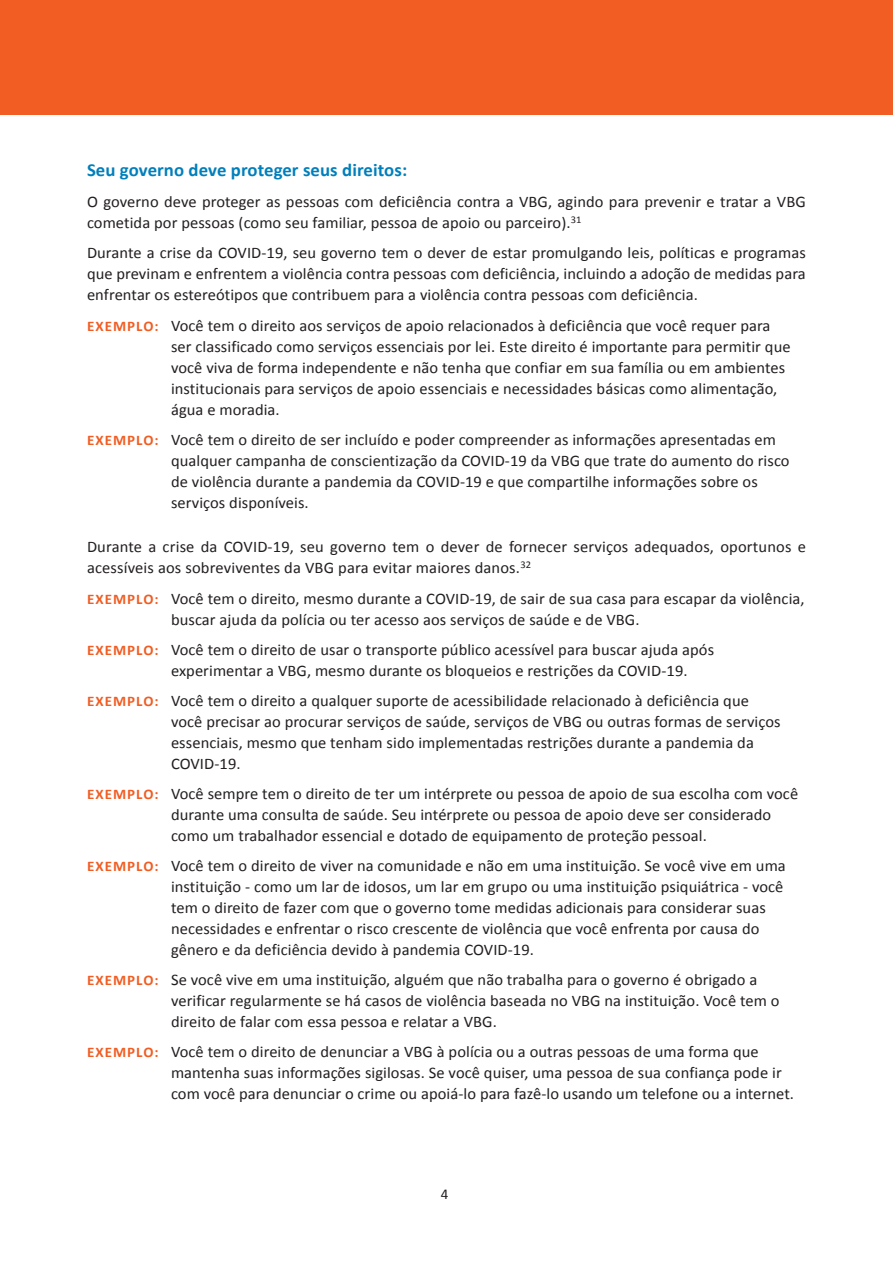
<style>
.page{position:relative;width:893px;height:1263px;background:#fff}
.page>*{position:absolute;margin:0;border:0;box-sizing:border-box;transform-origin:0 0}
.Sub_Sub_Title{font:700 18.3px "Calibri";letter-spacing:.005em;color:#007fbc}
.EXAMPLE{font:16.2px/21px "Calibri";letter-spacing:.005em;color:#231f20}
.BODY_TEXT__ITALIC_OR{font:16.2px/21px "Calibri";letter-spacing:.005em;color:#231f20}
.t1{font:15px "Calibri";color:#231f20}
.s1{font-weight:700;font-size:14.7px;color:#f15d22}
</style>
<div class="page">
<div style="left:0;top:0;width:893px;height:115px;background:#f15d22"></div>
<p class="Sub_Sub_Title" style="left:87px;top:158px;width:322px">Seu governo deve proteger seus direitos:</p>
<p class="BODY_TEXT__ITALIC_OR" style="left:87px;top:191px;width:720px">O governo deve proteger as pessoas com deficiência contra a VBG, agindo para prevenir e tratar a VBG cometida por pessoas (como seu familiar, pessoa de apoio ou parceiro).<sup>31</sup></p>
<p class="BODY_TEXT__ITALIC_OR" style="left:87px;top:242px;width:720px;text-align:justify">Durante a crise da COVID-19, seu governo tem o dever de estar promulgando leis, políticas e programas que previnam e enfrentem a violência contra pessoas com deficiência, incluindo a adoção de medidas para enfrentar os estereótipos que contribuem para a violência contra pessoas com deficiência.</p>
<p class="EXAMPLE" style="left:171px;top:315px;width:621px;text-indent:-84px"><span class="s1">EXEMPLO:</span> Você tem o direito aos serviços de apoio relacionados à deficiência que você requer para ser classificado como serviços essenciais por lei. Este direito é importante para permitir que você viva de forma independente e não tenha que confiar em sua família ou em ambientes institucionais para serviços de apoio essenciais e necessidades básicas como alimentação, água e moradia.</p>
<p class="EXAMPLE" style="left:171px;top:429px;width:620px;text-indent:-84px"><span class="s1">EXEMPLO:</span> Você tem o direito de ser incluído e poder compreender as informações apresentadas em qualquer campanha de conscientização da COVID-19 da VBG que trate do aumento do risco de violência durante a pandemia da COVID-19 e que compartilhe informações sobre os serviços disponíveis.</p>
<p class="BODY_TEXT__ITALIC_OR" style="left:87px;top:536px;width:720px">Durante a crise da COVID-19, seu governo tem o dever de fornecer serviços adequados, oportunos e acessíveis aos sobreviventes da VBG para evitar maiores danos.<sup>32</sup></p>
<p class="EXAMPLE" style="left:171px;top:588px;width:635px;text-indent:-84px"><span class="s1">EXEMPLO:</span> Você tem o direito, mesmo durante a COVID-19, de sair de sua casa para escapar da violência, buscar ajuda da polícia ou ter acesso aos serviços de saúde e de VBG.</p>
<p class="EXAMPLE" style="left:171px;top:639px;width:545px;text-indent:-84px"><span class="s1">EXEMPLO:</span> Você tem o direito de usar o transporte público acessível para buscar ajuda após experimentar a VBG, mesmo durante os bloqueios e restrições da COVID-19.</p>
<p class="EXAMPLE" style="left:171px;top:690px;width:611px;text-indent:-84px"><span class="s1">EXEMPLO:</span> Você tem o direito a qualquer suporte de acessibilidade relacionado à deficiência que você precisar ao procurar serviços de saúde, serviços de VBG ou outras formas de serviços essenciais, mesmo que tenham sido implementadas restrições durante a pandemia da COVID-19.</p>
<p class="EXAMPLE" style="left:171px;top:783px;width:629px;text-indent:-84px"><span class="s1">EXEMPLO:</span> Você sempre tem o direito de ter um intérprete ou pessoa de apoio de sua escolha com você durante uma consulta de saúde. Seu intérprete ou pessoa de apoio deve ser considerado como um trabalhador essencial e dotado de equipamento de proteção pessoal.</p>
<p class="EXAMPLE" style="left:171px;top:855px;width:616px;text-indent:-84px"><span class="s1">EXEMPLO:</span> Você tem o direito de viver na comunidade e não em uma instituição. Se você vive em uma instituição - como um lar de idosos, um lar em grupo ou uma instituição psiquiátrica - você tem o direito de fazer com que o governo tome medidas adicionais para considerar suas necessidades e enfrentar o risco crescente de violência que você enfrenta por causa do gênero e da deficiência devido à pandemia COVID-19.</p>
<p class="EXAMPLE" style="left:171px;top:969px;width:610px;text-indent:-84px"><span class="s1">EXEMPLO:</span> Se você vive em uma instituição, alguém que não trabalha para o governo é obrigado a verificar regularmente se há casos de violência baseada no VBG na instituição. Você tem o direito de falar com essa pessoa e relatar a VBG.</p>
<p class="EXAMPLE" style="left:171px;top:1041px;width:625px;text-indent:-84px"><span class="s1">EXEMPLO:</span> Você tem o direito de denunciar a VBG à polícia ou a outras pessoas de uma forma que mantenha suas informações sigilosas. Se você quiser, uma pessoa de sua confiança pode ir com você para denunciar o crime ou apoiá-lo para fazê-lo usando um telefone ou a internet.</p>
<p class="t1" style="left:441px;top:1184px;width:9px">4</p>
</div>
